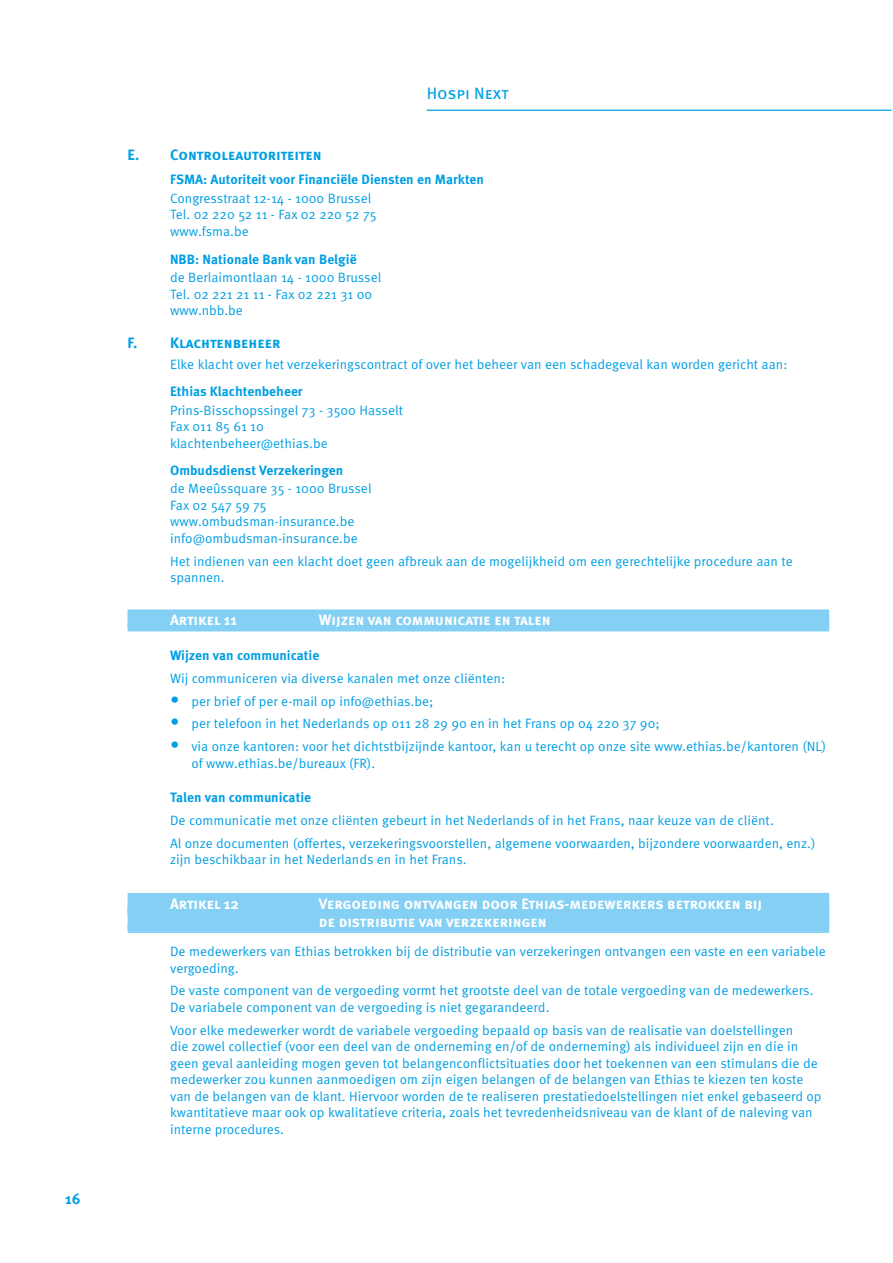
<style>
.page{position:relative;width:893px;height:1263px;background:#fff}
.page>*{position:absolute;margin:0;border:0;box-sizing:border-box;transform-origin:0 0}
.t1{font:16.5px "Meta Pro";color:#009fe3}
.t2{font:700 15px/18px "Meta Pro";color:#fff}
.t3{font:700 15px "Meta Pro";color:#009fe3}
.t4{font:13.5px/16.5px "Meta Pro Norm";color:#009fe3}
.t5{font:700 13.5px "Meta Pro";color:#009fe3}
.s1{font-size:18px}
</style>
<div class="page">
<hr style="left:427px;top:110px;width:464px;height:1px;background:#009fe3">
<div style="left:128px;top:609px;width:701px;height:18px;background:#84d0f5"></div>
<div style="left:128px;top:623px;width:701px;height:8px;background:#84d0f5"></div>
<div style="left:128px;top:893px;width:701px;height:18px;background:#84d0f5"></div>
<div style="left:128px;top:911px;width:701px;height:18px;background:#84d0f5"></div>
<div style="left:128px;top:925px;width:701px;height:8px;background:#84d0f5"></div>
<p class="t3" style="left:65px;top:1186px;width:17px">16</p>
<p class="t1" style="left:427px;top:81px;width:84px">Hospi Next</p>
<p class="t3" style="left:128px;top:143px;width:196px">E. Controleautoriteiten</p>
<p class="t5" style="left:170px;top:169px;width:315px">FSMA: Autoriteit voor Financiële Diensten en Markten</p>
<p class="t4" style="left:170px;top:189px;width:208px">Congresstraat 12-14 - 1000 Brussel<br>Tel. 02 220 52 11 - Fax 02 220 52 75 www.fsma.be</p>
<p class="t5" style="left:170px;top:248px;width:188px">NBB: Nationale Bank van België</p>
<p class="t4" style="left:170px;top:268px;width:213px">de Berlaimontlaan 14 - 1000 Brussel<br>Tel. 02 221 21 11 - Fax 02 221 31 00 www.nbb.be</p>
<p class="t3" style="left:128px;top:331px;width:154px">F. Klachtenbeheer</p>
<p class="t4" style="left:170px;top:355px;width:619px">Elke klacht over het verzekeringscontract of over het beheer van een schadegeval kan worden gericht aan:</p>
<p class="t5" style="left:170px;top:381px;width:134px">Ethias Klachtenbeheer</p>
<p class="t4" style="left:170px;top:401px;width:234px">Prins-Bisschopssingel 73 - 3500 Hasselt<br>Fax 011 85 61 10 klachtenbeheer@ethias.be</p>
<p class="t5" style="left:170px;top:459px;width:175px">Ombudsdienst Verzekeringen</p>
<p class="t4" style="left:170px;top:480px;width:203px">de Meeûssquare 35 - 1000 Brussel<br>Fax 02 547 59 75 www.ombudsman-insurance.be info@ombudsman-insurance.be</p>
<p class="t4" style="left:170px;top:552px;width:624px">Het indienen van een klacht doet geen afbreuk aan de mogelijkheid om een gerechtelijke procedure aan te spannen.</p>
<p class="t2" style="left:170px;top:610px;width:68px">Artikel 11</p>
<p class="t2" style="left:319px;top:610px;width:233px">Wijzen van communicatie en talen</p>
<p class="t5" style="left:170px;top:644px;width:151px">Wijzen van communicatie</p>
<p class="t4" style="left:170px;top:669px;width:337px">Wij communiceren via diverse kanalen met onze cliënten:</p>
<p class="t4" style="left:170px;top:692px;width:265px"><span class="s1">•</span> per brief of per e-mail op info@ethias.be;</p>
<p class="t4" style="left:170px;top:714px;width:491px"><span class="s1">•</span> per telefoon in het Nederlands op 011 28 29 90 en in het Frans op 04 220 37 90;</p>
<p class="t4" style="left:191px;top:737px;width:636px;text-indent:-21px"><span class="s1">•</span> via onze kantoren: voor het dichtstbijzijnde kantoor, kan u terecht op onze site www.ethias.be/kantoren (NL) of www.ethias.be/bureaux (FR).</p>
<p class="t5" style="left:170px;top:787px;width:143px">Talen van communicatie</p>
<p class="t4" style="left:170px;top:808px;width:647px;line-height:23px">De communicatie met onze cliënten gebeurt in het Nederlands of in het Frans, naar keuze van de cliënt.<br>Al onze documenten (offertes, verzekeringsvoorstellen, algemene voorwaarden, bijzondere voorwaarden, enz.)</p>
<p class="t4" style="left:170px;top:851px;width:298px">zijn beschikbaar in het Nederlands en in het Frans.</p>
<p class="t2" style="left:170px;top:894px;width:70px">Artikel 12</p>
<p class="t2" style="left:319px;top:894px;width:445px">Vergoeding ontvangen door Ethias-medewerkers betrokken bij de distributie van verzekeringen</p>
<p class="t4" style="left:170px;top:942px;width:657px">De medewerkers van Ethias betrokken bij de distributie van verzekeringen ontvangen een vaste en een variabele vergoeding.</p>
<p class="t4" style="left:170px;top:982px;width:645px">De vaste component van de vergoeding vormt het grootste deel van de totale vergoeding van de medewerkers.<br>De variabele component van de vergoeding is niet gegarandeerd.</p>
<p class="t4" style="left:170px;top:1021px;width:653px">Voor elke medewerker wordt de variabele vergoeding bepaald op basis van de realisatie van doelstellingen<br>die zowel collectief (voor een deel van de onderneming en/of de onderneming) als individueel zijn en die in geen geval aanleiding mogen geven tot belangenconflictsituaties door het toekennen van een stimulans die de medewerker zou kunnen aanmoedigen om zijn eigen belangen of de belangen van Ethias te kiezen ten koste van de belangen van de klant. Hiervoor worden de te realiseren prestatiedoelstellingen niet enkel gebaseerd op kwantitatieve maar ook op kwalitatieve criteria, zoals het tevredenheidsniveau van de klant of de naleving van interne procedures.</p>
</div>
